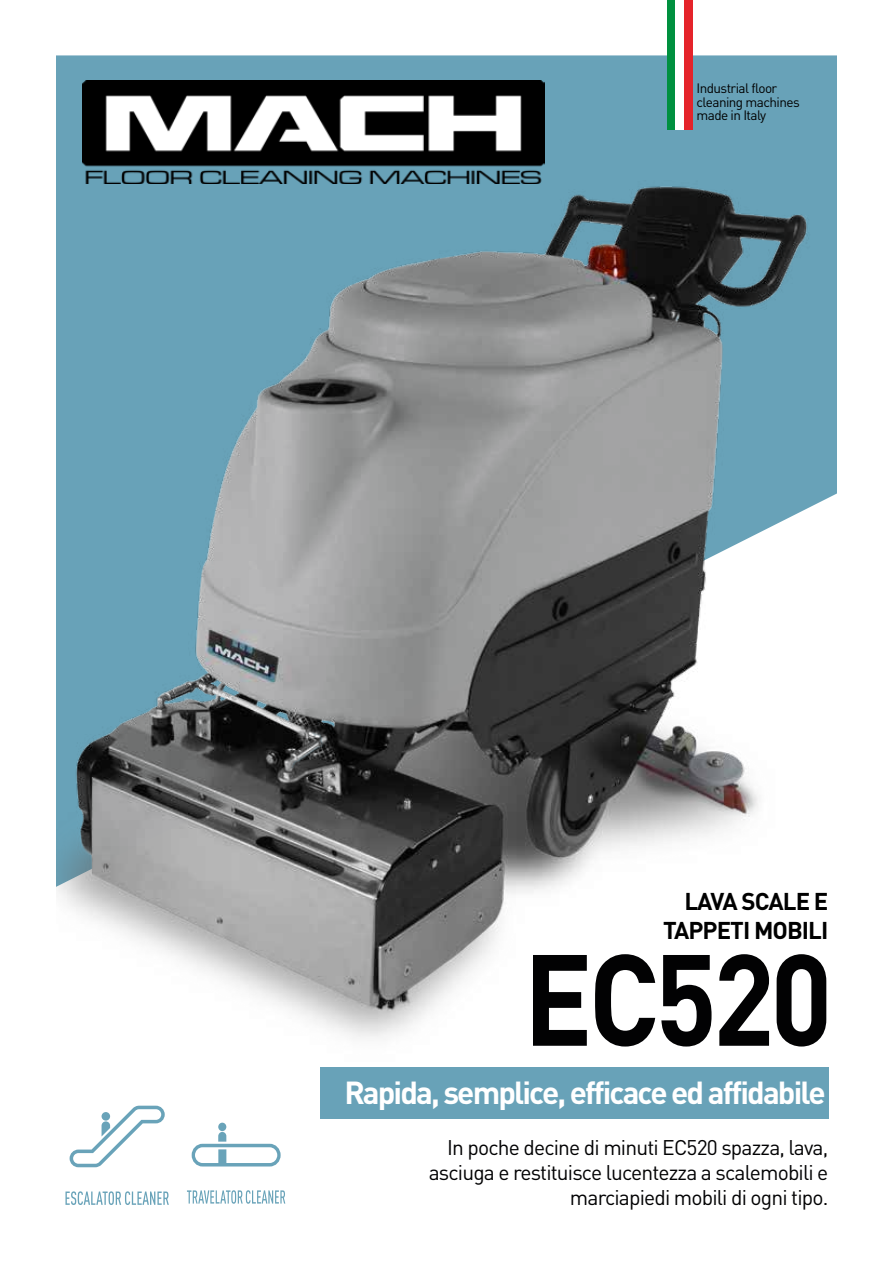
<style>
.page{position:relative;width:893px;height:1263px;background:#fff}
.page>*{position:absolute;margin:0;border:0;box-sizing:border-box;transform-origin:0 0}
.t1{font:700 127.5px "DIN Pro";letter-spacing:-.04em;color:#020203;scale:.9 1}
.t2{font:700 31.5px "DIN Pro";letter-spacing:-.06em;color:#fff}
.t3{font:700 24px/28.8px "DIN Pro";letter-spacing:-.04em;color:#000;text-align:right}
.t4{font:21px/25.2px "DIN Pro";letter-spacing:-.04em;color:#020203;text-align:right}
.t5{font:13.5px/13.5px "DIN Pro";letter-spacing:-.04em;color:#000}
</style>
<div class="page">
<div style="left:55px;top:55px;width:783px;height:1153px;background:#68a2b8"></div>
<div style="left:55px;top:465px;width:783px;height:743px;background:#fff"></div>
<img style="left:55px;top:166px;width:776px;height:902px">
<div style="left:667px;top:0;width:8px;height:130px;background:#00903f"></div>
<div style="left:675px;top:0;width:9px;height:130px;background:#fff"></div>
<div style="left:684px;top:0;width:8px;height:130px;background:#e5232a"></div>
<div style="left:218px;top:1123px;width:8px;height:8px;background:#69a3b9;border-radius:50%"></div>
<svg style="left:218px;top:1132px;width:8px;height:9px"></svg>
<div style="left:192px;top:1144px;width:89px;height:22px;border:3px solid #69a3b9;border-radius:9px"></div>
<svg style="left:218px;top:1149px;width:8px;height:16px"></svg>
<svg style="left:187px;top:1190px;width:98px;height:14px"></svg>
<svg style="left:70px;top:1106px;width:95px;height:61px;background:#e6eff3"></svg>
<svg style="left:65px;top:1191px;width:104px;height:14px"></svg>
<img style="left:83px;top:80px;width:461px;height:104px">
<div style="left:320px;top:1067px;width:508px;height:52px;background:#68a2b8"></div>
<p class="t5" style="left:696px;top:80px;width:105px">Industrial floor cleaning machines made in Italy</p>
<p class="t3" style="left:663px;top:884px;width:167px">LAVA SCALE E<br>TAPPETI MOBILI</p>
<h1 class="t1" style="left:523px;top:893px;width:345px">EC520</h1>
<h2 class="t2" style="left:344px;top:1066px;width:483px">Rapida, semplice, efficace ed affidabile</h2>
<p class="t4" style="left:429px;top:1133px;width:401px">In poche decine di minuti EC520 spazza, lava, asciuga e restituisce lucentezza a scalemobili e marciapiedi mobili di ogni tipo.</p>
</div>
